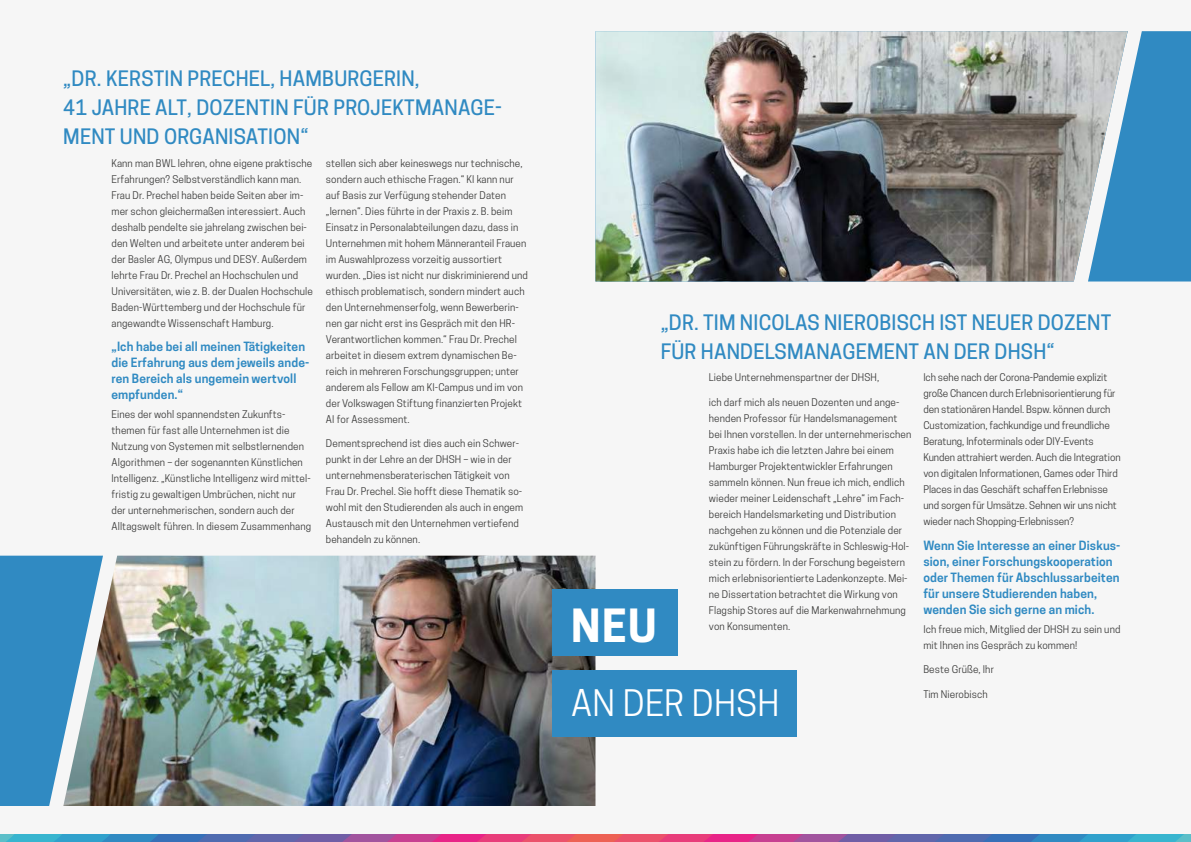
<style>
.page{position:relative;width:1191px;height:842px;background:#f6f6f6}
.page>*{position:absolute;margin:0;border:0;box-sizing:border-box;transform-origin:0 0}
.t1{font:700 43px "Cooper Hewitt";color:#fff}
.t2{font:34.3px "Cooper Hewitt";letter-spacing:.01em;color:#fff}
.t3{font:500 20px/29px "Cooper Hewitt";letter-spacing:.01em;color:#308ac2}
.t4{font:600 12px/16px "Cooper Hewitt";letter-spacing:.01em;color:#308ac2}
.t5{font:10px/16px "Cooper Hewitt";letter-spacing:.01em;color:#3c3c3b}
</style>
<div class="page">
<svg style="left:0;top:835px;width:1191px;height:7px;background:#8268a2"></svg>
<img style="left:103px;top:556px;width:492px;height:250px">
<svg style="left:0;top:556px;width:103px;height:250px;background:#5196bf"></svg>
<div style="left:551px;top:670px;width:245px;height:67px;background:#308ac2"></div>
<div style="left:551px;top:590px;width:126px;height:66px;background:#308ac2"></div>
<div style="left:1127px;top:31px;width:64px;height:250px;background:#308ac2"></div>
<img style="left:595px;top:31px;width:532px;height:250px">
<h3 class="t3" style="left:63px;top:64px;width:439px">„DR. KERSTIN PRECHEL, HAMBURGERIN,<br>41 JAHRE ALT, DOZENTIN FÜR PROJEKTMANAGE-<br>MENT UND ORGANISATION“</h3>
<p class="t5" style="left:111px;top:155px;width:203px">Kann man BWL lehren, ohne eigene praktische Erfahrungen? Selbstverständlich kann man.<br>Frau Dr. Prechel haben beide Seiten aber im&shy;mer schon gleichermaßen interessiert. Auch deshalb pendelte sie jahrelang zwischen bei&shy;den Welten und arbeitete unter anderem bei der Basler AG, Olympus und DESY. Außerdem lehrte Frau Dr. Prechel an Hochschulen und Universitäten, wie z. B. der Dualen Hochschule Baden-Württemberg und der Hochschule für angewandte Wissenschaft Hamburg.</p>
<p class="t4" style="left:111px;top:339px;width:199px">„Ich habe bei all meinen Tätigkeiten die Erfahrung aus dem jeweils ande&shy;ren Bereich als ungemein wertvoll empfunden.“</p>
<p class="t5" style="left:111px;top:406px;width:201px">Eines der wohl spannendsten Zukunfts&shy;themen für fast alle Unternehmen ist die Nutzung von Systemen mit selbstlernenden Algorithmen – der sogenannten Künstlichen Intelligenz. „Künstliche Intelligenz wird mittel&shy;fristig zu gewaltigen Umbrüchen, nicht nur der unternehmerischen, sondern auch der Alltagswelt führen. In diesem Zusammenhang</p>
<p class="t5" style="left:326px;top:155px;width:203px">stellen sich aber keineswegs nur technische, sondern auch ethische Fragen.“ KI kann nur auf Basis zur Verfügung stehender Daten „lernen“. Dies führte in der Praxis z. B. beim Einsatz in Personalabteilungen dazu, dass in Unternehmen mit hohem Männeranteil Frauen im Auswahlprozess vorzeitig aussortiert wurden. „Dies ist nicht nur diskriminierend und ethisch problematisch, sondern mindert auch den Unternehmenserfolg, wenn Bewerberin&shy;nen gar nicht erst ins Gespräch mit den HR-Verantwortlichen kommen.“ Frau Dr. Prechel arbeitet in diesem extrem dynamischen Be&shy;reich in mehreren Forschungsgruppen; unter anderem als Fellow am KI-Campus und im von der Volkswagen Stiftung finanzierten Projekt AI for Assessment.</p>
<p class="t5" style="left:326px;top:435px;width:199px">Dementsprechend ist dies auch ein Schwer&shy;punkt in der Lehre an der DHSH – wie in der unternehmensberaterischen Tätigkeit von Frau Dr. Prechel. Sie hofft diese Thematik so&shy;wohl mit den Studierenden als auch in engem Austausch mit den Unternehmen vertiefend behandeln zu können.</p>
<h3 class="t3" style="left:660px;top:308px;width:452px">„DR. TIM NICOLAS NIEROBISCH IST NEUER DOZENT<br>FÜR HANDELSMANAGEMENT AN DER DHSH“</h3>
<h1 class="t1" style="left:571px;top:601px;width:87px">NEU</h1>
<p class="t5" style="left:709px;top:370px;width:172px">Liebe Unternehmenspartner der DHSH,</p>
<p class="t5" style="left:709px;top:394px;width:204px">ich darf mich als neuen Dozenten und ange&shy;henden Professor für Handelsmanagement bei Ihnen vorstellen. In der unternehmerischen Praxis habe ich die letzten Jahre bei einem Hamburger Projektentwickler Erfahrungen sammeln können. Nun freue ich mich, endlich wieder meiner Leidenschaft „Lehre“ im Fach&shy;bereich Handelsmarketing und Distribution nachgehen zu können und die Potenziale der zukünftigen Führungskräfte in Schleswig-Hol&shy;stein zu fördern. In der Forschung begeistern mich erlebnisorientierte Ladenkonzepte. Mei&shy;ne Dissertation betrachtet die Wirkung von Flagship Stores auf die Markenwahrnehmung von Konsumenten.</p>
<h2 class="t2" style="left:571px;top:683px;width:210px">AN DER DHSH</h2>
<p class="t5" style="left:923px;top:370px;width:199px">Ich sehe nach der Corona-Pandemie explizit große Chancen durch Erlebnisorientierung für den stationären Handel. Bspw. können durch Customization, fachkundige und freundliche Beratung, Infoterminals oder DIY-Events Kunden attrahiert werden. Auch die Integration von digitalen Informationen, Games oder Third Places in das Geschäft schaffen Erlebnisse und sorgen für Umsätze. Sehnen wir uns nicht wieder nach Shopping-Erlebnissen?</p>
<p class="t4" style="left:923px;top:537px;width:199px">Wenn Sie Interesse an einer Diskus&shy;sion, einer Forschungskooperation oder Themen für Abschlussarbeiten für unsere Studierenden haben, wenden Sie sich gerne an mich.</p>
<p class="t5" style="left:923px;top:621px;width:199px">Ich freue mich, Mitglied der DHSH zu sein und mit Ihnen ins Gespräch zu kommen!</p>
<p class="t5" style="left:923px;top:661px;width:72px">Beste Grüße, Ihr</p>
<p class="t5" style="left:923px;top:686px;width:66px">Tim Nierobisch</p>
</div>
